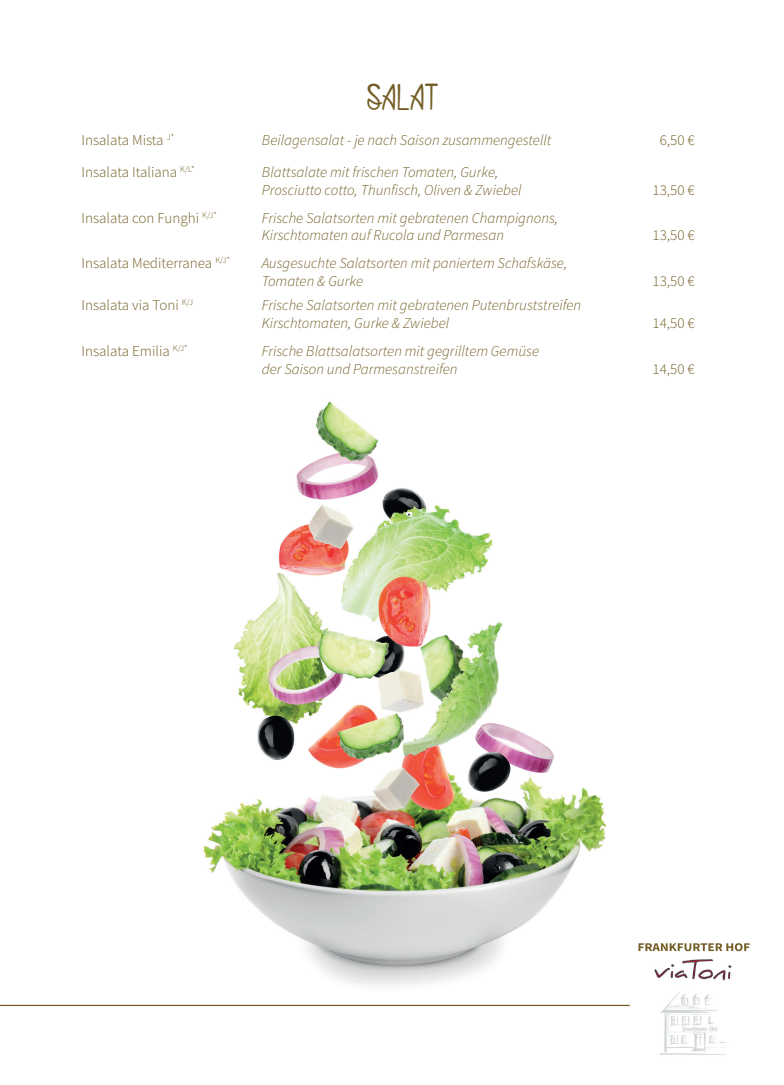
<style>
.page{position:relative;width:784px;height:1085px;background:#fff}
.page>*{position:absolute;margin:0;border:0;box-sizing:border-box;transform-origin:0 0}
.t1{font:37.5px "Saint Andrewdes Kiwis";letter-spacing:.015em;color:#745e26}
.t2{font:italic 300 15px/17.5px "Source Sans Pro";color:#745e26}
.t3{font:300 15px "Source Sans Pro";color:#745e26}
</style>
<div class="page">
<img style="left:130px;top:401px;width:541px;height:606px">
<svg style="left:638px;top:943px;width:111px;height:8px"></svg>
<img style="left:620px;top:952px;width:112px;height:103px">
<hr style="left:0;top:1004px;width:629px;height:1px;background:#745e26">
<h1 class="t1" style="left:367px;top:80px;width:68px">SALAT</h1>
<p class="t3" style="left:81px;top:131px;width:94px">Insalata Mista <sup>J*</sup></p>
<p class="t2" style="left:261px;top:131px;width:291px">Beilagensalat - je nach Saison zusammengestellt</p>
<p class="t3" style="left:659px;top:131px;width:37px">6,50 €</p>
<p class="t3" style="left:81px;top:163px;width:114px">Insalata Italiana <sup>K/L*</sup></p>
<p class="t2" style="left:261px;top:163px;width:261px">Blattsalate mit frischen Tomaten, Gurke,<br>Prosciutto cotto, Thunfisch, Oliven &amp; Zwiebel</p>
<p class="t3" style="left:652px;top:180px;width:44px">13,50 €</p>
<p class="t3" style="left:81px;top:208px;width:137px">Insalata con Funghi <sup>K/J*</sup></p>
<p class="t2" style="left:261px;top:209px;width:297px">Frische Salatsorten mit gebratenen Champignons,<br>Kirschtomaten auf Rucola und Parmesan</p>
<p class="t3" style="left:81px;top:254px;width:150px">Insalata Mediterranea <sup>K/J*</sup></p>
<p class="t2" style="left:262px;top:254px;width:307px">Ausgesuchte Salatsorten mit paniertem Schafskäse,<br>Tomaten &amp; Gurke</p>
<p class="t3" style="left:82px;top:296px;width:113px">Insalata via Toni <sup>K/J</sup></p>
<p class="t2" style="left:261px;top:296px;width:320px">Frische Salatsorten mit gebratenen Putenbruststreifen<br>Kirschtomaten, Gurke &amp; Zwiebel</p>
<p class="t3" style="left:82px;top:342px;width:107px">Insalata Emilia <sup>K/J*</sup></p>
<p class="t2" style="left:261px;top:342px;width:279px">Frische Blattsalatsorten mit gegrilltem Gemüse der Saison und Parmesanstreifen</p>
<p class="t3" style="left:652px;top:226px;width:44px">13,50 €</p>
<p class="t3" style="left:652px;top:272px;width:44px">13,50 €</p>
<p class="t3" style="left:652px;top:314px;width:44px">14,50 €</p>
<p class="t3" style="left:652px;top:359px;width:44px">14,50 €</p>
</div>
